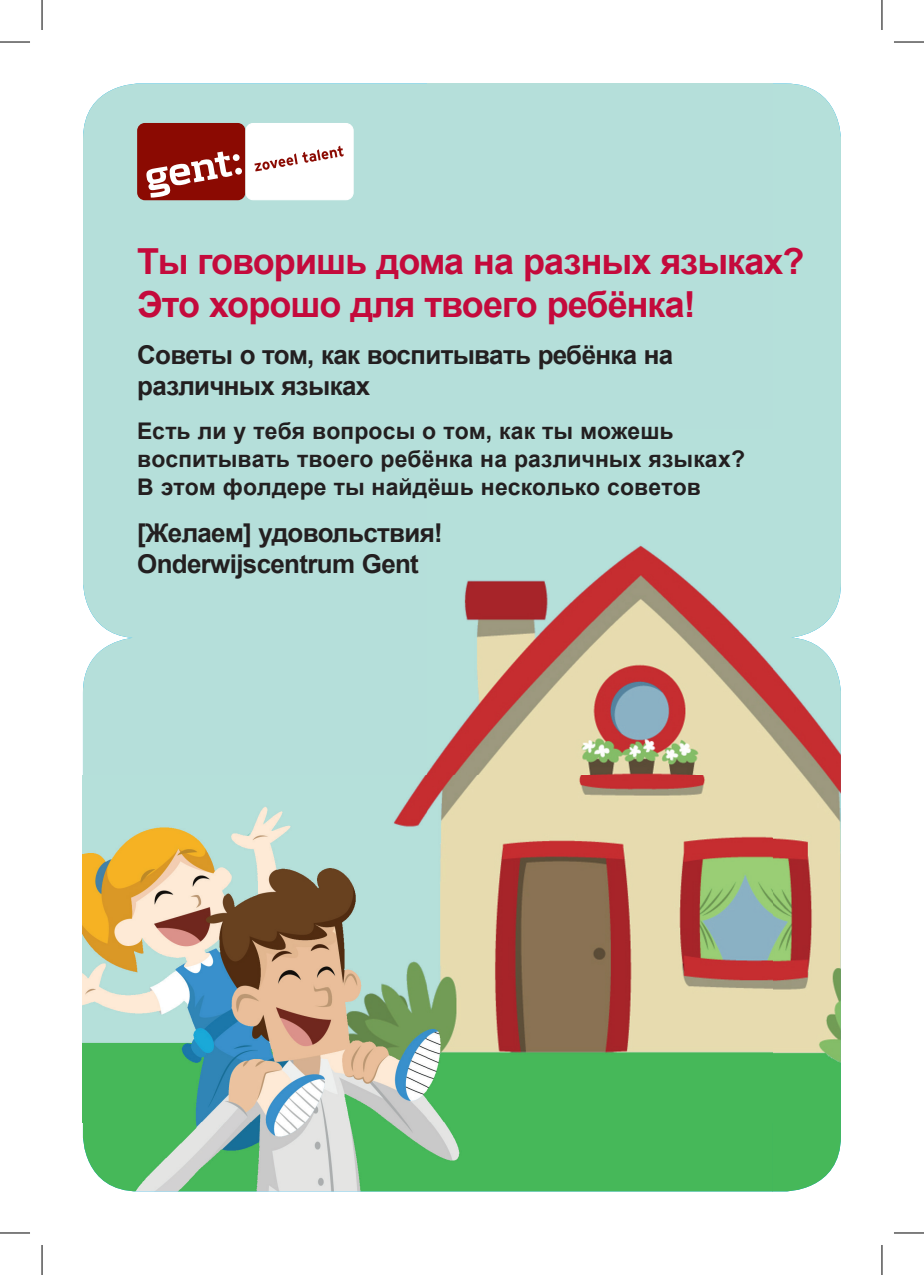
<style>
.page{position:relative;width:924px;height:1275px;background:#fff}
.page>*{position:absolute;margin:0;border:0;box-sizing:border-box;transform-origin:0 0}
.t1{font:700 35.8px/43px "Arial";letter-spacing:-.025em;color:#c40a3c}
.t2{font:700 26px/31px "Arial";letter-spacing:-.025em;color:#231f20}
.t3{font:700 23px/27.8px "Arial";letter-spacing:.005em;color:#231f20}
</style>
<div class="page">
<img style="left:83px;top:84px;width:757px;height:1107px">
<div style="left:137px;top:123px;width:108px;height:77px;background:#8b0a02;border-radius:8px"></div>
<svg style="left:146px;top:123px;width:207px;height:77px"></svg>
<hr style="left:0;top:42px;width:30px;height:1px;background:#000">
<hr style="left:893px;top:42px;width:30px;height:1px;background:#000">
<hr style="left:0;top:1232px;width:30px;height:1px;background:#000">
<hr style="left:893px;top:1232px;width:30px;height:1px;background:#000">
<hr style="left:42px;top:0;width:1px;height:30px;background:#000">
<hr style="left:42px;top:1245px;width:1px;height:30px;background:#000">
<hr style="left:881px;top:0;width:1px;height:30px;background:#000">
<hr style="left:881px;top:1245px;width:1px;height:30px;background:#000">
<h1 class="t1" style="left:137px;top:241px;width:668px">Ты говоришь дома на разных языках?<br>Это хорошо для твоего ребёнка!</h1>
<p class="t2" style="left:137px;top:340px;width:537px">Советы о том, как воспитывать ребёнка на различных языках</p>
<p class="t3" style="left:137px;top:417px;width:609px">Есть ли у тебя вопросы о том, как ты можешь воспитывать твоего ребёнка на различных языках?<br>В этом фолдере ты найдёшь несколько советов</p>
<p class="t2" style="left:137px;top:518px;width:307px">[Желаем] удовольствия!<br>Onderwijscentrum Gent</p>
</div>
